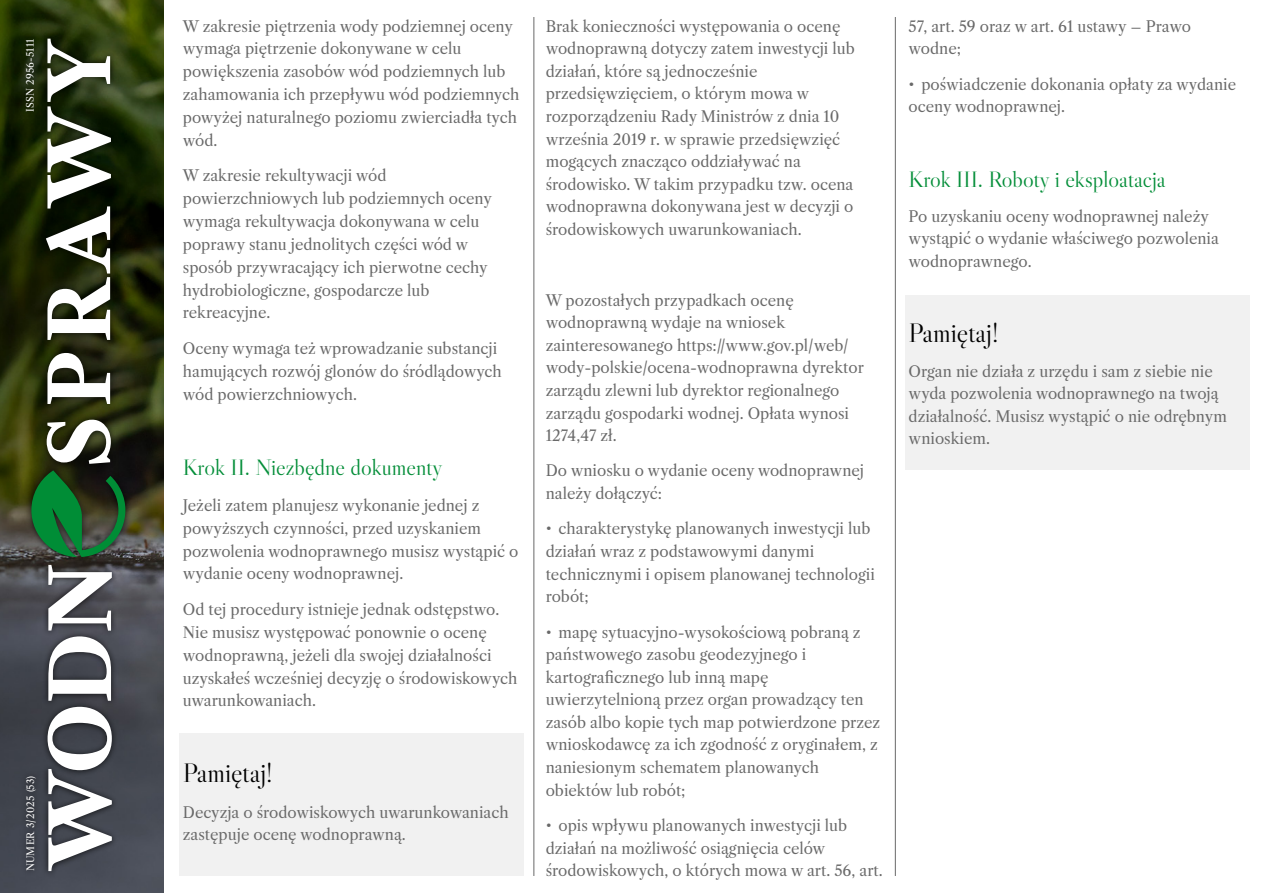
<style>
.page{position:relative;width:1263px;height:893px;background:#fff}
.page>*{position:absolute;margin:0;border:0;box-sizing:border-box;transform-origin:0 0}
.t1{font:27px "Libre Caslon Display";color:#000}
.t2{font:22.5px "Libre Caslon Display";color:#048e39}
.t3{font:15px/22.6px "Libre Caslon Text";color:#696969}
.t4{font:9.75px "Libre Caslon Text";letter-spacing:.01em;color:#fff}
</style>
<div class="page">
<div style="left:179px;top:733px;width:345px;height:143px;background:#f1f1f1"></div>
<div style="left:905px;top:296px;width:344px;height:174px;background:#f1f1f1"></div>
<hr style="left:534px;top:17px;width:1px;height:859px;background:#696969">
<hr style="left:895px;top:17px;width:1px;height:859px;background:#696969">
<img style="left:0;top:0;width:164px;height:893px">
<div style="left:25px;top:32px;width:107px;height:845px;background:#000;opacity:.75"></div>
<svg style="left:31px;top:470px;width:94px;height:87px;background:#1f5b2e"></svg>
<svg style="left:48px;top:707px;width:64px;height:164px"></svg>
<svg style="left:48px;top:565px;width:64px;height:136px"></svg>
<svg style="left:47px;top:420px;width:64px;height:44px"></svg>
<svg style="left:47px;top:353px;width:63px;height:51px"></svg>
<svg style="left:46px;top:39px;width:65px;height:301px"></svg>
<div style="left:20px;top:770px;width:22px;height:107px;background:#3d414a"></div>
<div style="left:20px;top:33px;width:20px;height:84px;background:#000;opacity:.75"></div>
<p class="t4" style="left:24px;top:112px;width:75px;rotate:-90deg">ISSN 2956-5111</p>
<p class="t4" style="left:25px;top:871px;width:97px;rotate:-90deg">NUMER 3/2025 (53)</p>
<p class="t3" style="left:183px;top:15px;width:338px">W zakresie piętrzenia wody podziemnej oceny wymaga piętrzenie dokonywane w celu powiększenia zasobów wód podziemnych lub zahamowania ich przepływu wód podziemnych powyżej naturalnego poziomu zwierciadła tych wód.</p>
<p class="t3" style="left:183px;top:165px;width:311px">W zakresie rekultywacji wód powierzchniowych lub podziemnych oceny wymaga rekultywacja dokonywana w celu poprawy stanu jednolitych części wód w sposób przywracający ich pierwotne cechy hydrobiologiczne, gospodarcze lub rekreacyjne.</p>
<p class="t3" style="left:183px;top:337px;width:321px">Oceny wymaga też wprowadzanie substancji hamujących rozwój glonów do śródlądowych wód powierzchniowych.</p>
<h2 class="t2" style="left:183px;top:454px;width:261px">Krok II. Niezbędne dokumenty</h2>
<p class="t3" style="left:183px;top:494px;width:337px">Jeżeli zatem planujesz wykonanie jednej z powyższych czynności, przed uzyskaniem pozwolenia wodnoprawnego musisz wystąpić o wydanie oceny wodnoprawnej.</p>
<p class="t3" style="left:183px;top:598px;width:336px">Od tej procedury istnieje jednak odstępstwo.<br>Nie musisz występować ponownie o ocenę wodnoprawną, jeżeli dla swojej działalności uzyskałeś wcześniej decyzję o środowiskowych uwarunkowaniach.</p>
<h1 class="t1" style="left:183px;top:756px;width:91px">Pamiętaj!</h1>
<p class="t3" style="left:183px;top:801px;width:327px">Decyzja o środowiskowych uwarunkowaniach zastępuje ocenę wodnoprawną.</p>
<p class="t3" style="left:546px;top:15px;width:311px">Brak konieczności występowania o ocenę wodnoprawną dotyczy zatem inwestycji lub działań, które są jednocześnie przedsięwzięciem, o którym mowa w rozporządzeniu Rady Ministrów z dnia 10 września 2019 r. w sprawie przedsięwzięć mogących znacząco oddziaływać na środowisko. W takim przypadku tzw. ocena wodnoprawna dokonywana jest w decyzji o środowiskowych uwarunkowaniach.</p>
<p class="t3" style="left:546px;top:289px;width:320px">W pozostałych przypadkach ocenę wodnoprawną wydaje na wniosek zainteresowanego https://www.gov.pl/web/ wody-polskie/ocena-wodnoprawna dyrektor zarządu zlewni lub dyrektor regionalnego zarządu gospodarki wodnej. Opłata wynosi 1274,47 zł.</p>
<p class="t3" style="left:546px;top:460px;width:320px">Do wniosku o wydanie oceny wodnoprawnej należy dołączyć:</p>
<p class="t3" style="left:546px;top:518px;width:331px">• charakterystykę planowanych inwestycji lub działań wraz z podstawowymi danymi technicznymi i opisem planowanej technologii robót;</p>
<p class="t3" style="left:546px;top:621px;width:336px">• mapę sytuacyjno-wysokościową pobraną z państwowego zasobu geodezyjnego i kartograficznego lub inną mapę uwierzytelnioną przez organ prowadzący ten zasób albo kopie tych map potwierdzone przez wnioskodawcę za ich zgodność z oryginałem, z naniesionym schematem planowanych obiektów lub robót;</p>
<p class="t3" style="left:546px;top:814px;width:339px">• opis wpływu planowanych inwestycji lub działań na możliwość osiągnięcia celów środowiskowych, o których mowa w art. 56, art.</p>
<p class="t3" style="left:909px;top:15px;width:284px">57, art. 59 oraz w art. 61 ustawy – Prawo wodne;</p>
<p class="t3" style="left:909px;top:73px;width:329px">• poświadczenie dokonania opłaty za wydanie oceny wodnoprawnej.</p>
<h2 class="t2" style="left:909px;top:165px;width:259px">Krok III. Roboty i eksploatacja</h2>
<p class="t3" style="left:909px;top:205px;width:312px">Po uzyskaniu oceny wodnoprawnej należy wystąpić o wydanie właściwego pozwolenia wodnoprawnego.</p>
<h1 class="t1" style="left:909px;top:316px;width:91px">Pamiętaj!</h1>
<p class="t3" style="left:909px;top:360px;width:320px">Organ nie działa z urzędu i sam z siebie nie wyda pozwolenia wodnoprawnego na twoją działalność. Musisz wystąpić o nie odrębnym wnioskiem.</p>
</div>
